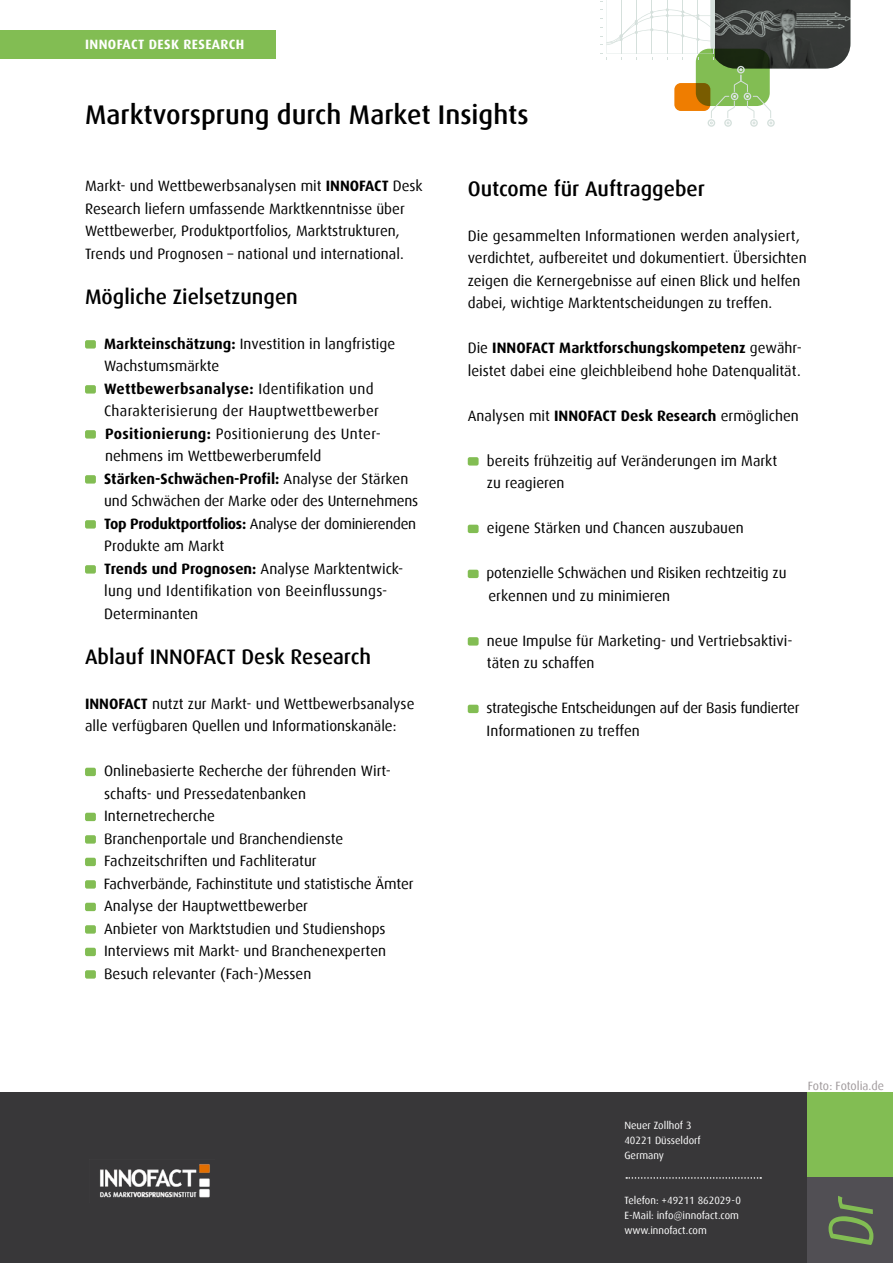
<style>
.page{position:relative;width:893px;height:1263px;background:#fff}
.page>*{position:absolute;margin:0;border:0;box-sizing:border-box;transform-origin:0 0}
.t1{font:italic 63.45px "Dax";color:#82bd53;scale:.84 1}
.t2{font:500 27px "Dax";color:#000}
.t3{font:500 21px "Dax";color:#000}
.t4{font:15px/22.5px "Dax";color:#000}
.t5{font:15px/22.5px "Dax";letter-spacing:-.02em;color:#000}
.t6{font:700 13.5px "Dax";letter-spacing:.03em;color:#fff}
.t7{font:12px "Dax";letter-spacing:-.005em;color:#a09a9c}
.t8{font:10.5px/15px "Dax";color:#fff}
.s1{font-weight:700}
</style>
<div class="page">
<div style="left:85px;top:340px;width:11px;height:9px;background:#82bd53;border-radius:2px"></div>
<div style="left:85px;top:385px;width:11px;height:9px;background:#82bd53;border-radius:2px"></div>
<div style="left:85px;top:430px;width:11px;height:9px;background:#82bd53;border-radius:2px"></div>
<div style="left:85px;top:475px;width:11px;height:9px;background:#82bd53;border-radius:2px"></div>
<div style="left:85px;top:520px;width:11px;height:9px;background:#82bd53;border-radius:2px"></div>
<div style="left:85px;top:565px;width:11px;height:9px;background:#82bd53;border-radius:2px"></div>
<div style="left:85px;top:768px;width:11px;height:8px;background:#82bd53;border-radius:2px"></div>
<div style="left:85px;top:813px;width:11px;height:8px;background:#82bd53;border-radius:2px"></div>
<div style="left:85px;top:835px;width:11px;height:9px;background:#82bd53;border-radius:2px"></div>
<div style="left:85px;top:858px;width:11px;height:8px;background:#82bd53;border-radius:2px"></div>
<div style="left:85px;top:880px;width:11px;height:9px;background:#82bd53;border-radius:2px"></div>
<div style="left:85px;top:903px;width:11px;height:8px;background:#82bd53;border-radius:2px"></div>
<div style="left:85px;top:925px;width:11px;height:9px;background:#82bd53;border-radius:2px"></div>
<div style="left:85px;top:948px;width:11px;height:8px;background:#82bd53;border-radius:2px"></div>
<div style="left:85px;top:970px;width:11px;height:9px;background:#82bd53;border-radius:2px"></div>
<div style="left:468px;top:457px;width:11px;height:9px;background:#82bd53;border-radius:2px"></div>
<div style="left:468px;top:525px;width:11px;height:8px;background:#82bd53;border-radius:2px"></div>
<div style="left:468px;top:570px;width:11px;height:8px;background:#82bd53;border-radius:2px"></div>
<div style="left:468px;top:637px;width:11px;height:9px;background:#82bd53;border-radius:2px"></div>
<div style="left:468px;top:705px;width:11px;height:8px;background:#82bd53;border-radius:2px"></div>
<svg style="left:600px;top:0;width:250px;height:127px"></svg>
<div style="left:0;top:1093px;width:893px;height:170px;background:#383739"></div>
<div style="left:0;top:31px;width:276px;height:28px;background:#82bd53"></div>
<div style="left:808px;top:1093px;width:85px;height:170px;background:#82bd53"></div>
<div style="left:808px;top:1178px;width:85px;height:85px;background:#514f54"></div>
<svg style="left:626px;top:1177px;width:135px;height:2px"></svg>
<img style="left:100px;top:1164px;width:110px;height:34px">
<p class="t6" style="left:85px;top:37px;width:161px">INNOFACT DESK RESEARCH</p>
<h2 class="t2" style="left:85px;top:99px;width:445px">Marktvorsprung durch Market Insights</h2>
<p class="t4" style="left:85px;top:175px;width:339px">Markt- und Wettbewerbsanalysen mit <span class="s1">INNOFACT</span> Desk Research liefern umfassende Marktkenntnisse über Wettbewerber, Produktportfolios, Marktstrukturen, Trends und Prognosen – national und international.</p>
<h3 class="t3" style="left:85px;top:285px;width:214px">Mögliche Zielsetzungen</h3>
<p class="t4" style="left:104px;top:332px;width:316px"><span class="s1">Markteinschätzung:</span> Investition in langfristige Wachstumsmärkte<br><span class="s1">Wettbewerbsanalyse:</span> Identifikation und Charakterisierung der Hauptwettbewerber <span class="s1">Positionierung:</span> Positionierung des Unter&shy;nehmens im Wettbewerberumfeld <span class="s1">Stärken-Schwächen-Profil:</span> Analyse der Stärken und Schwächen der Marke oder des Unternehmens <span class="s1">Top Produktportfolios:</span> Analyse der dominierenden Produkte am Markt<br><span class="s1">Trends und Prognosen:</span> Analyse Marktentwick&shy;lung und Identifikation von Beeinflussungs-Determinanten</p>
<h3 class="t3" style="left:85px;top:645px;width:288px">Ablauf INNOFACT Desk Research</h3>
<p class="t4" style="left:85px;top:692px;width:331px"><span class="s1">INNOFACT</span> nutzt zur Markt- und Wettbewerbsanalyse alle verfügbaren Quellen und Informationskanäle:</p>
<p class="t4" style="left:104px;top:760px;width:311px">Onlinebasierte Recherche der führenden Wirt&shy;schafts- und Pressedatenbanken Internetrecherche<br>Branchenportale und Branchendienste Fachzeitschriften und Fachliteratur<br>Fachverbände, Fachinstitute und statistische Ämter Analyse der Hauptwettbewerber<br>Anbieter von Marktstudien und Studienshops Interviews mit Markt- und Branchenexperten Besuch relevanter (Fach-)Messen</p>
<h3 class="t3" style="left:468px;top:177px;width:239px">Outcome für Auftraggeber</h3>
<p class="t4" style="left:468px;top:224px;width:340px">Die gesammelten Informationen werden analysiert, verdichtet, aufbereitet und dokumentiert. Übersichten zeigen die Kernergebnisse auf einen Blick und helfen dabei, wichtige Marktentscheidungen zu treffen.</p>
<p class="t4" style="left:468px;top:337px;width:336px">Die <span class="s1">INNOFACT Marktforschungskompetenz</span> gewähr&shy;leistet dabei eine gleichbleibend hohe Datenqualität.</p>
<p class="t4" style="left:468px;top:404px;width:333px">Analysen mit <span class="s1">INNOFACT Desk Research</span> ermöglichen</p>
<p class="t4" style="left:487px;top:449px;width:292px">bereits frühzeitig auf Veränderungen im Markt zu reagieren</p>
<p class="t4" style="left:487px;top:517px;width:259px">eigene Stärken und Chancen auszubauen</p>
<p class="t4" style="left:486px;top:562px;width:302px">potenzielle Schwächen und Risiken rechtzeitig zu erkennen und zu minimieren</p>
<p class="t4" style="left:487px;top:629px;width:307px">neue Impulse für Marketing- und Vertriebsaktivi&shy;täten zu schaffen</p>
<p class="t5" style="left:487px;top:697px;width:315px">strategische Entscheidungen auf der Basis fundierter<br>Informationen zu treffen</p>
<p class="t8" style="left:624px;top:1118px;width:78px">Neuer Zollhof 3<br>40221 Düsseldorf<br>Germany</p>
<p class="t8" style="left:624px;top:1193px;width:118px">Telefon: +49211 862029-0<br>E-Mail: info@innofact.com www.innofact.com</p>
<p class="t7" style="left:808px;top:1079px;width:78px">Foto: Fotolia.de</p>
<h1 class="t1" style="left:816px;top:1246px;width:62px;rotate:-90deg">Dr</h1>
</div>
